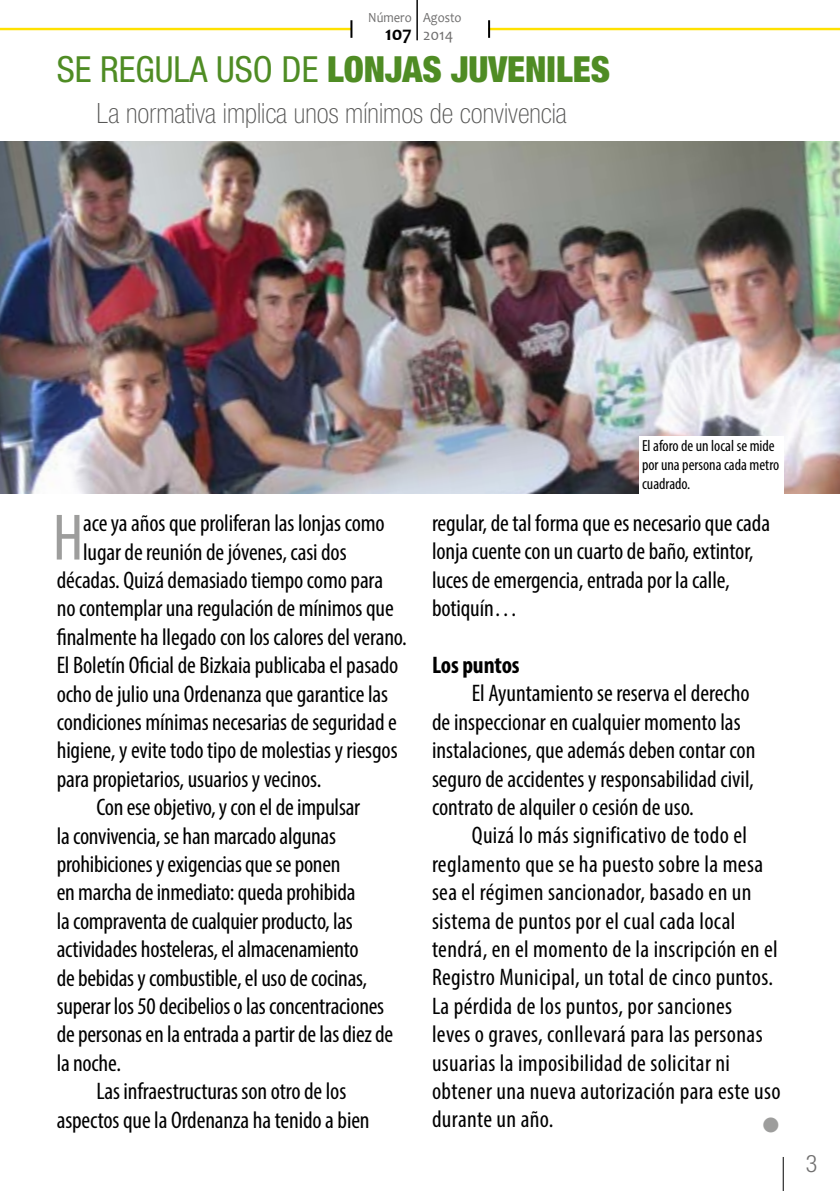
<style>
.page{position:relative;width:840px;height:1191px;background:#fff}
.page>*{position:absolute;margin:0;border:0;box-sizing:border-box;transform-origin:0 0}
.t1{font:condensed 66.2px "Myriad Pro";color:#9d9d9c}
.t2{font:300 condensed 40px "Helvetica";color:#9d9d9c}
.t3{font:900 condensed 36px "Helvetica Neue LT Std";color:#4f8c24}
.t4{font:100 condensed 28px "Helvetica Neue";color:#575756}
.t5{font:condensed 24px/28.4px "Myriad Pro";letter-spacing:-.005em;color:#000}
.t6{font:condensed 24px/28.4px "Myriad Pro";letter-spacing:.015em;color:#000}
.t7{font:700 condensed 24px "Myriad Pro";letter-spacing:-.005em;color:#000}
.t8{font:300 condensed 24px "Helvetica Neue";color:#706f6f}
.t9{font:700 20px "Candara";color:#000}
.t10{font:condensed 16px/19.2px "Myriad Pro";color:#000}
.t11{font:16px "Candara";color:#706f6f}
.t12{font:14px "Candara";color:#706f6f;scale:.9 1}
.s1{font-weight:400}
</style>
<div class="page">
<hr style="left:0;top:28px;width:839px;height:2px;background:#ffe100">
<div style="left:352px;top:19px;width:136px;height:18px;background:#fff"></div>
<svg style="left:350px;top:20px;width:2px;height:18px"></svg>
<svg style="left:488px;top:20px;width:2px;height:18px"></svg>
<hr style="left:782px;top:1157px;width:1px;height:34px;background:#000">
<hr style="left:416px;top:0;width:1px;height:40px;background:#000">
<img style="left:0;top:142px;width:839px;height:351px">
<div style="left:639px;top:436px;width:143px;height:60px;background:#fff"></div>
<p class="t12" style="left:368px;top:8px;width:50px">Número</p>
<p class="t9" style="left:385px;top:21px;width:28px">107</p>
<p class="t12" style="left:423px;top:9px;width:44px">Agosto</p>
<p class="t11" style="left:423px;top:25px;width:32px">2014</p>
<h3 class="t3" style="left:57px;top:47px;width:554px"><span class="s1">SE REGULA USO DE</span> LONJAS JUVENILES</h3>
<p class="t4" style="left:96px;top:97px;width:471px">La normativa implica unos mínimos de convivencia</p>
<h1 class="t1" style="left:53px;top:497px;width:32px">H</h1>
<p class="t5" style="left:83px;top:509px;width:303px">ace ya años que proliferan las lonjas como</p>
<p class="t5" style="left:83px;top:537px;width:265px">lugar de reunión de jóvenes, casi dos</p>
<p class="t5" style="left:57px;top:565px;width:327px">décadas. Quizá demasiado tiempo como para</p>
<p class="t5" style="left:57px;top:594px;width:338px">no contemplar una regulación de mínimos que</p>
<p class="t5" style="left:57px;top:622px;width:351px">finalmente ha llegado con los calores del verano.</p>
<p class="t5" style="left:57px;top:650px;width:343px">El Boletín Oficial de Bizkaia publicaba el pasado</p>
<p class="t5" style="left:57px;top:679px;width:333px">ocho de julio una Ordenanza que garantice las</p>
<p class="t5" style="left:57px;top:707px;width:341px">condiciones mínimas necesarias de seguridad e</p>
<p class="t5" style="left:57px;top:736px;width:342px">higiene, y evite todo tipo de molestias y riesgos</p>
<p class="t5" style="left:57px;top:764px;width:266px">para propietarios, usuarios y vecinos.</p>
<p class="t5" style="left:96px;top:792px;width:265px">Con ese objetivo, y con el de impulsar</p>
<p class="t5" style="left:57px;top:821px;width:281px">la convivencia, se han marcado algunas</p>
<p class="t5" style="left:57px;top:849px;width:285px">prohibiciones y exigencias que se ponen</p>
<p class="t5" style="left:57px;top:878px;width:300px">en marcha de inmediato: queda prohibida</p>
<p class="t5" style="left:57px;top:906px;width:297px">la compraventa de cualquier producto, las</p>
<p class="t5" style="left:57px;top:934px;width:303px">actividades hosteleras, el almacenamiento</p>
<p class="t5" style="left:57px;top:963px;width:312px">de bebidas y combustible, el uso de cocinas,</p>
<p class="t5" style="left:57px;top:991px;width:329px">superar los 50 decibelios o las concentraciones</p>
<p class="t5" style="left:57px;top:1020px;width:338px">de personas en la entrada a partir de las diez de</p>
<p class="t5" style="left:57px;top:1048px;width:66px">la noche.</p>
<p class="t5" style="left:96px;top:1076px;width:251px">Las infraestructuras son otro de los</p>
<p class="t5" style="left:57px;top:1105px;width:314px">aspectos que la Ordenanza ha tenido a bien</p>
<p class="t10" style="left:641px;top:436px;width:139px">El aforo de un local se mide por una persona cada metro cuadrado.</p>
<p class="t5" style="left:432px;top:508px;width:339px">regular, de tal forma que es necesario que cada lonja cuente con un cuarto de baño, extintor, luces de emergencia, entrada por la calle, botiquín…</p>
<p class="t7" style="left:432px;top:650px;width:89px">Los puntos</p>
<p class="t5" style="left:432px;top:679px;width:325px;text-indent:40px">El Ayuntamiento se reserva el derecho de inspeccionar en cualquier momento las instalaciones, que además deben contar con seguro de accidentes y responsabilidad civil, contrato de alquiler o cesión de uso.</p>
<p class="t6" style="left:432px;top:821px;width:350px;text-indent:40px">Quizá lo más significativo de todo el reglamento que se ha puesto sobre la mesa sea el régimen sancionador, basado en un sistema de puntos por el cual cada local tendrá, en el momento de la inscripción en el Registro Municipal, un total de cinco puntos.<br>La pérdida de los puntos, por sanciones<br>leves o graves, conllevará para las personas usuarias la imposibilidad de solicitar ni obtener una nueva autorización para este uso durante un año.</p>
<h2 class="t2" style="left:758px;top:1102px;width:26px">•</h2>
<p class="t8" style="left:805px;top:1150px;width:13px">3</p>
</div>
